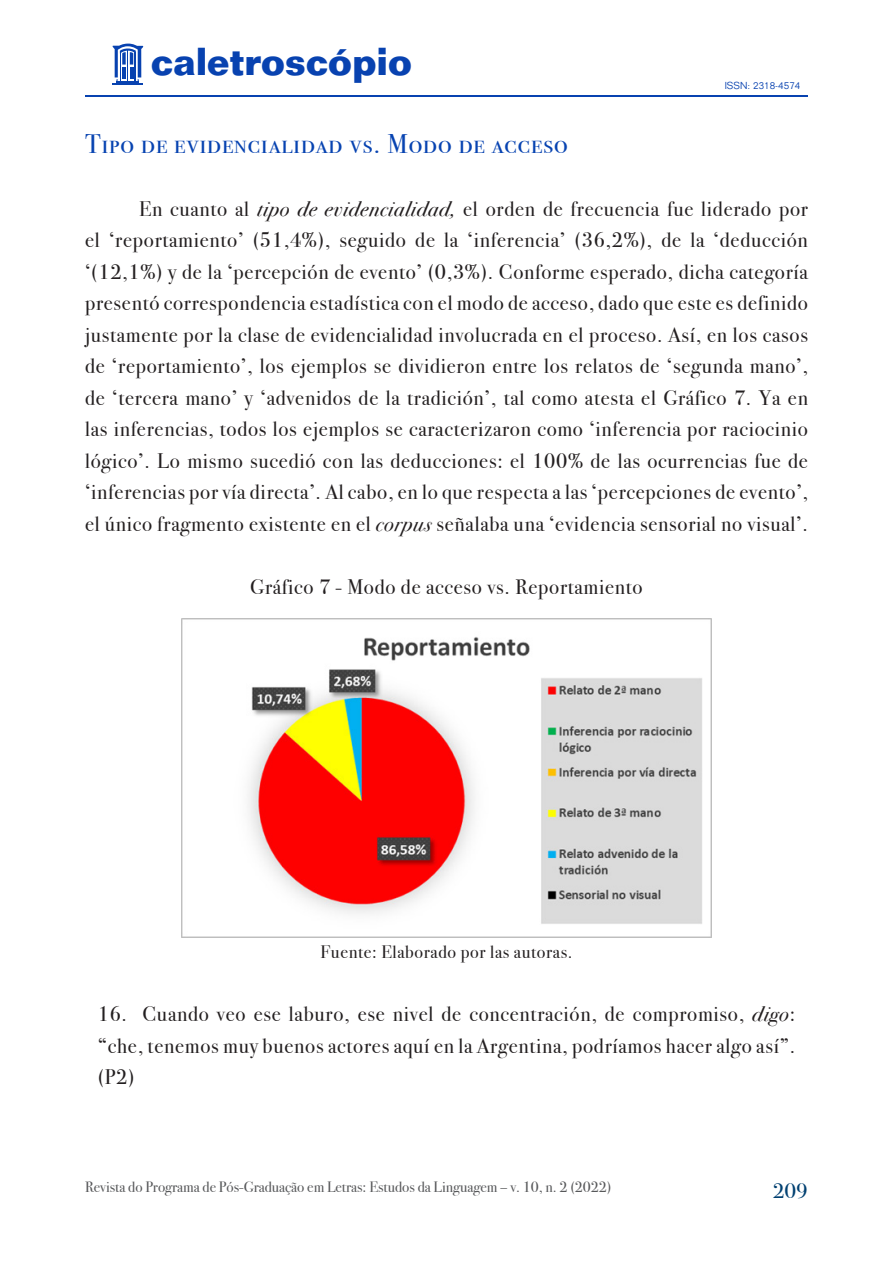
<style>
.page{position:relative;width:893px;height:1263px;background:#fff}
.page>*{position:absolute;margin:0;border:0;box-sizing:border-box;transform-origin:0 0}
.t1{font:700 38.1px "Folio Std";color:#0842b0;scale:.96 1}
.Estilo_de_parágrafo{font:27px "Bodoni Svty Two SCITCTT";letter-spacing:.035em;color:#0743b1}
.Estilo_de_parágrafo-2{font:21px/31.5px "Bodoni Svty Two ITCTT";letter-spacing:.035em;color:#231f20;text-align:justify}
.t2{font:21px "Bodoni Svty Two ITCTT";color:#004071;scale:1.05 1}
.Estilo_de_parágrafo-3{font:18px "Bodoni Svty Two ITCTT";letter-spacing:.035em;color:#231f20}
.t3{font:15px "Bodoni Svty Two ITCTT";color:#57585a}
.t4{font:300 9.9px "Folio Std";color:#0842b0}
.s1{font-style:italic}
</style>
<div class="page">
<hr style="left:85px;top:96px;width:580px;height:1px;background:#0842b0">
<hr style="left:238px;top:96px;width:570px;height:1px;background:#0842b0">
<hr style="left:113px;top:83px;width:30px;height:1px;background:#0842b0">
<svg style="left:112px;top:43px;width:31px;height:40px"></svg>
<img style="left:181px;top:619px;width:531px;height:319px">
<h1 class="t1" style="left:151px;top:38px;width:273px">caletroscópio</h1>
<p class="Estilo_de_parágrafo" style="left:85px;top:128px;width:484px">Tipo de evidencialidad vs. Modo de acceso</p>
<p class="t4" style="left:725px;top:80px;width:77px">ISSN: 2318-4574</p>
<p class="Estilo_de_parágrafo-2" style="left:85px;top:191px;width:724px;text-indent:54px">En cuanto al <span class="s1">tipo de evidencialidad,</span> el orden de frecuencia fue liderado por el ‘reportamiento’ (51,4%), seguido de la ‘inferencia’ (36,2%), de la ‘deducción ‘(12,1%) y de la ‘percepción de evento’ (0,3%). Conforme esperado, dicha categoría presentó correspondencia estadística con el modo de acceso, dado que este es definido justamente por la clase de evidencialidad involucrada en el proceso. Así, en los casos de ‘reportamiento’, los ejemplos se dividieron entre los relatos de ‘segunda mano’, de ‘tercera mano’ y ‘advenidos de la tradición’, tal como atesta el Gráfico 7. Ya en las inferencias, todos los ejemplos se caracterizaron como ‘inferencia por raciocinio lógico’. Lo mismo sucedió con las deducciones: el 100% de las ocurrencias fue de ‘inferencias por vía directa’. Al cabo, en lo que respecta a las ‘percepciones de evento’, el único fragmento existente en el <span class="s1">corpus</span> señalaba una ‘evidencia sensorial no visual’.</p>
<p class="Estilo_de_parágrafo-2" style="left:250px;top:569px;width:394px">Gráfico 7 - Modo de acceso vs. Reportamiento</p>
<p class="Estilo_de_parágrafo-3" style="left:320px;top:938px;width:253px">Fuente: Elaborado por las autoras.</p>
<p class="Estilo_de_parágrafo-2" style="left:98px;top:996px;width:699px">16. Cuando veo ese laburo, ese nivel de concentración, de compromiso, <span class="s1">digo</span>: “che, tenemos muy buenos actores aquí en la Argentina, podríamos hacer algo así”. (P2)</p>
<p class="t3" style="left:85px;top:1175px;width:528px">Revista do Programa de Pós-Graduação em Letras: Estudos da Linguagem – v. 10, n. 2 (2022)</p>
<p class="t2" style="left:773px;top:1174px;width:35px">209</p>
</div>
